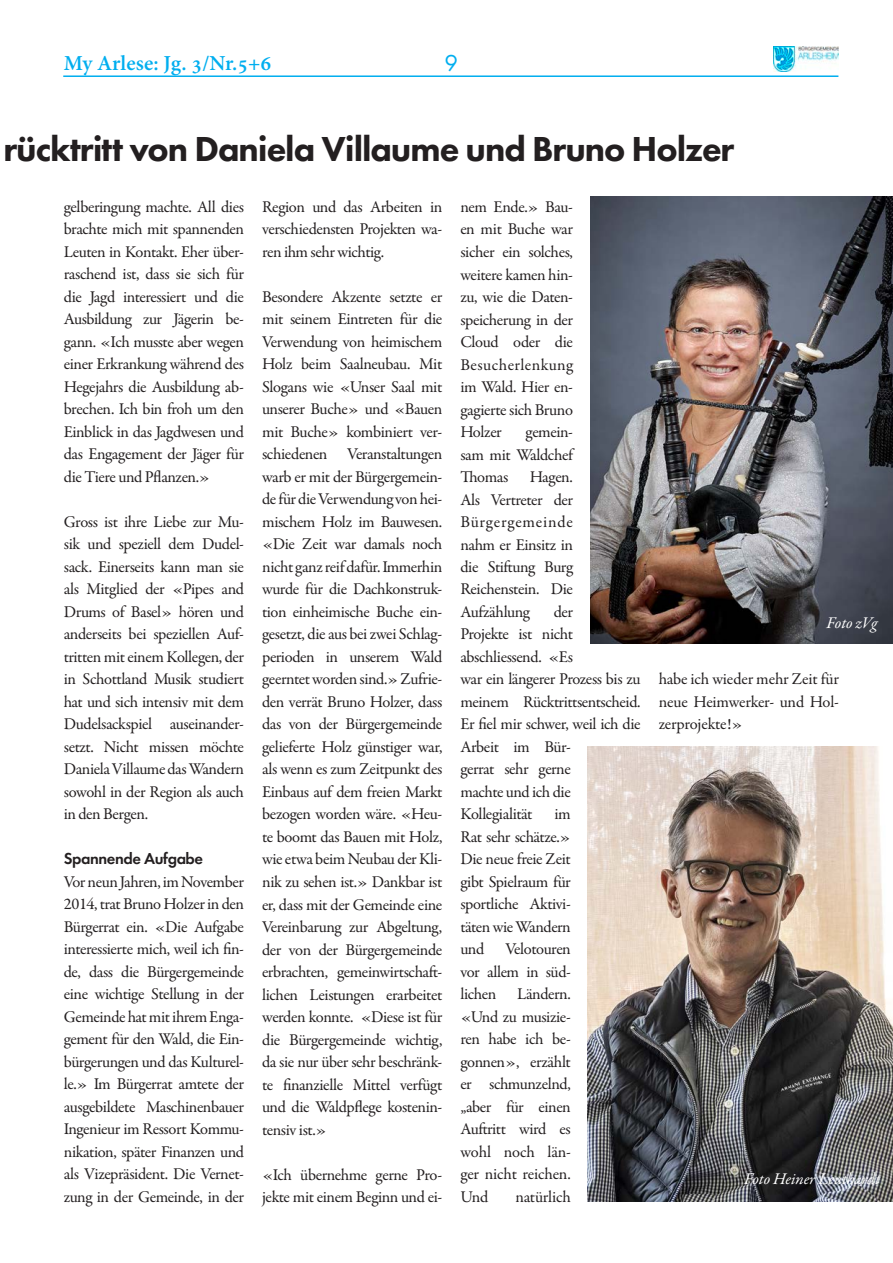
<style>
.page{position:relative;width:893px;height:1263px;background:#fff}
.page>*{position:absolute;margin:0;border:0;box-sizing:border-box;transform-origin:0 0}
.t1{font:800 36px "Futura PT";letter-spacing:-.03em;color:#231f20}
.t2{font:24px "Futura PT";color:#00aeef}
.t3{font:700 21px "Adobe Hebrew";color:#00aeef}
.t4{font:16.5px/22.5px "Garamond Premr Pro";letter-spacing:-.025em;color:#231f20;text-align:justify}
.t5{font:italic 16.5px "Garamond Premr Pro";letter-spacing:-.015em;color:#fff}
.t6{font:600 16.5px "Futura PT";letter-spacing:-.025em;color:#231f20}
</style>
<div class="page">
<hr style="left:63px;top:75px;width:775px;height:2px;background:#00aeef">
<img style="left:773px;top:47px;width:66px;height:24px">
<img style="left:588px;top:747px;width:305px;height:455px">
<img style="left:590px;top:196px;width:303px;height:447px">
<p class="t3" style="left:64px;top:50px;width:209px">My Arlese: Jg. 3/Nr.5+6</p>
<h2 class="t2" style="left:445px;top:49px;width:15px">9</h2>
<h1 class="t1" style="left:4px;top:127px;width:732px">rücktritt von Daniela Villaume und Bruno Holzer</h1>
<p class="t4" style="left:64px;top:195px;width:182px">gelberingung machte. All dies brachte mich mit spannenden Leuten in Kontakt. Eher über&shy;raschend ist, dass sie sich für die Jagd interessiert und die Ausbildung zur Jägerin be&shy;gann. «Ich musste aber wegen einer Erkrankung während des Hegejahrs die Ausbildung ab&shy;brechen. Ich bin froh um den Einblick in das Jagdwesen und das Engagement der Jäger für die Tiere und Pflanzen.»</p>
<p class="t4" style="left:64px;top:511px;width:182px">Gross ist ihre Liebe zur Mu&shy;sik und speziell dem Dudel&shy;sack. Einerseits kann man sie als Mitglied der «Pipes and Drums of Basel» hören und anderseits bei speziellen Auf&shy;tritten mit einem Kollegen, der in Schottland Musik studiert hat und sich intensiv mit dem Dudelsackspiel auseinander&shy;setzt. Nicht missen möchte Daniela Villaume das Wandern sowohl in der Region als auch in den Bergen.</p>
<p class="t6" style="left:64px;top:848px;width:141px">Spannende Aufgabe</p>
<p class="t4" style="left:64px;top:871px;width:182px">Vor neun Jahren, im November 2014, trat Bruno Holzer in den Bürgerrat ein. «Die Aufgabe interessierte mich, weil ich fin&shy;de, dass die Bürgergemeinde eine wichtige Stellung in der Gemeinde hat mit ihrem Enga&shy;gement für den Wald, die Ein&shy;bürgerungen und das Kulturel&shy;le.» Im Bürgerrat amtete der ausgebildete Maschinenbauer Ingenieur im Ressort Kommu&shy;nikation, später Finanzen und als Vizepräsident. Die Vernet&shy;zung in der Gemeinde, in der</p>
<p class="t4" style="left:262px;top:196px;width:182px">Region und das Arbeiten in verschiedensten Projekten wa&shy;ren ihm sehr wichtig.</p>
<p class="t4" style="left:262px;top:286px;width:182px">Besondere Akzente setzte er mit seinem Eintreten für die Verwendung von heimischem Holz beim Saalneubau. Mit Slogans wie «Unser Saal mit unserer Buche» und «Bauen mit Buche» kombiniert ver&shy;schiedenen Veranstaltungen warb er mit der Bürgergemein&shy;de für die Verwendung von hei&shy;mischem Holz im Bauwesen. «Die Zeit war damals noch nicht ganz reif dafür. Immerhin wurde für die Dachkonstruk&shy;tion einheimische Buche ein&shy;gesetzt, die aus bei zwei Schlag&shy;perioden in unserem Wald geerntet worden sind.» Zufrie&shy;den verrät Bruno Holzer, dass das von der Bürgergemeinde gelieferte Holz günstiger war, als wenn es zum Zeitpunkt des Einbaus auf dem freien Markt bezogen worden wäre. «Heu&shy;te boomt das Bauen mit Holz, wie etwa beim Neubau der Kli&shy;nik zu sehen ist.» Dankbar ist er, dass mit der Gemeinde eine Vereinbarung zur Abgeltung, der von der Bürgergemeinde erbrachten, gemeinwirtschaft&shy;lichen Leistungen erarbeitet werden konnte. «Diese ist für die Bürgergemeinde wichtig, da sie nur über sehr beschränk&shy;te finanzielle Mittel verfügt und die Waldpflege kostenin&shy;tensiv ist.»</p>
<p class="t4" style="left:262px;top:1163px;width:182px">«Ich übernehme gerne Pro&shy;jekte mit einem Beginn und ei-</p>
<p class="t4" style="left:460px;top:196px;width:114px">nem Ende.» Bau&shy;en mit Buche war sicher ein solches, weitere kamen hin&shy;zu, wie die Daten&shy;speicherung in der Cloud oder die Besucherlenkung im Wald. Hier en&shy;gagierte sich Bruno Holzer</p>
<p class="t4" style="left:460px;top:421px;width:114px;text-indent:65px">gemein&shy;sam mit Waldchef Thomas</p>
<p class="t4" style="left:460px;top:466px;width:114px;text-indent:69px">Hagen.<br>Als Vertreter der Bürgergemeinde nahm er Einsitz in die Stiftung Burg Reichenstein. Die Aufzählung</p>
<p class="t4" style="left:460px;top:600px;width:182px;text-align:left;text-indent:93px">der<br>Projekte ist nicht abschliessend. «Es<br>war ein längerer Prozess bis zu meinem Rücktrittsentscheid.<br>Er fiel mir schwer, weil ich die<br>Arbeit im Bür-<br>gerrat sehr gerne<br>machte und ich die<br>Kollegialität</p>
<p class="t5" style="left:826px;top:612px;width:53px">Foto zVg</p>
<p class="t4" style="left:659px;top:668px;width:182px">habe ich wieder mehr Zeit für neue Heimwerker- und Hol&shy;zerprojekte!»</p>
<p class="t4" style="left:460px;top:803px;width:112px;text-indent:94px">im Rat sehr schätze.» Die neue freie Zeit gibt Spielraum für sportliche Aktivi&shy;täten wie Wandern und</p>
<p class="t4" style="left:460px;top:938px;width:112px;text-indent:45px">Velotouren vor allem in süd&shy;lichen</p>
<p class="t4" style="left:460px;top:983px;width:112px;text-indent:57px">Ländern. «Und zu musizie&shy;ren habe ich be&shy;gonnen», erzählt er schmunzelnd, „aber für einen Auftritt wird es wohl noch län&shy;ger nicht reichen.<br>Und</p>
<p class="t5" style="left:744px;top:1169px;width:137px">Foto Heiner Leuthardt</p>
<p class="t4" style="left:515px;top:1186px;width:57px">natürlich</p>
</div>
